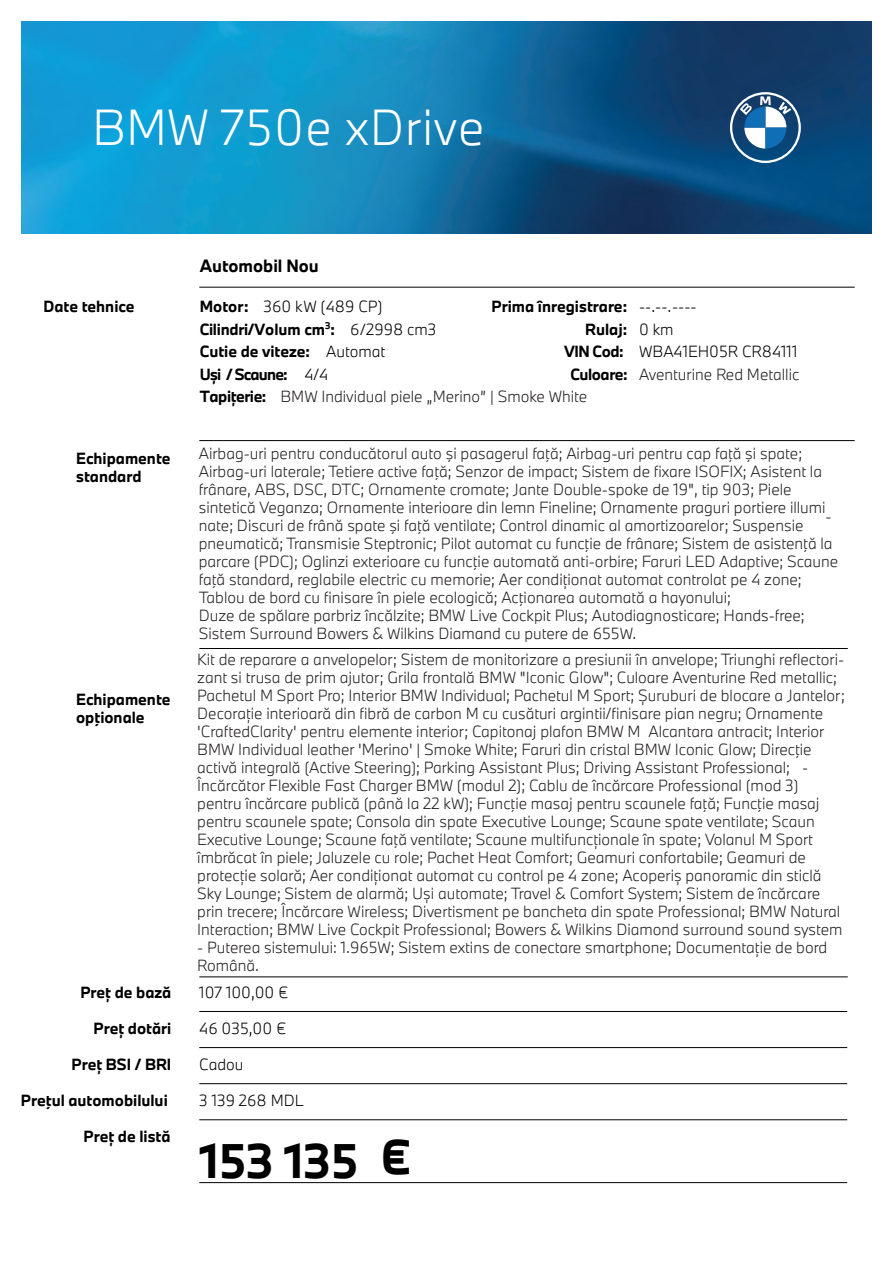
<style>
.page{position:relative;width:893px;height:1263px;background:#fff}
.page>*{position:absolute;margin:0;border:0;box-sizing:border-box;transform-origin:0 0}
.t1{font:300 46.95px "BMW Type Next";letter-spacing:.02em;color:#fff}
.t2{font:700 45px "BMW Type Next";color:#000001}
.t3{font:700 16.5px "BMW Type Next";color:#000001}
.t4{font:300 15px/18px "BMW Type Next";color:#231f20}
.t5{font:700 15px/22.5px "BMW Type Next";color:#000001}
.t6{font:300 15px/22.5px "BMW Type Next";color:#000001}
.s1{font-weight:300}
.s2{font-weight:700;color:#000001}
</style>
<div class="page">
<img style="left:21px;top:21px;width:851px;height:213px">
<svg style="left:730px;top:92px;width:71px;height:71px"></svg>
<hr style="left:199px;top:287px;width:656px;height:1px;background:#000001">
<hr style="left:199px;top:648px;width:649px;height:1px;background:#000001">
<hr style="left:199px;top:977px;width:649px;height:1px;background:#000001">
<hr style="left:199px;top:1011px;width:648px;height:1px;background:#000001">
<hr style="left:199px;top:1047px;width:648px;height:1px;background:#000001">
<hr style="left:199px;top:1083px;width:648px;height:1px;background:#000001">
<hr style="left:199px;top:1119px;width:648px;height:1px;background:#000001">
<hr style="left:199px;top:1182px;width:648px;height:1px;background:#000001">
<hr style="left:199px;top:440px;width:656px;height:1px;background:#000001">
<h1 class="t1" style="left:92px;top:96px;width:394px">BMW 750e xDrive</h1>
<p class="t3" style="left:200px;top:254px;width:121px">Automobil Nou</p>
<p class="t5" style="left:44px;top:295px;width:93px">Date tehnice</p>
<p class="t5" style="left:200px;top:295px;width:238px">Motor: <span class="s1">360 kW (489 CP)<br></span>Cilindri/Volum cm<sup>3</sup>: <span class="s1">6 /2998 cm3<br></span>Cutie de viteze: <span class="s1">Automat<br></span>Uși / Scaune: <span class="s1">4/4</span></p>
<p class="t5" style="left:492px;top:295px;width:137px;text-align:right">Prima înregistrare:<br>Rulaj:<br>VIN Cod:</p>
<p class="t6" style="left:639px;top:295px;width:160px">--.--.----<br>0 km<br>WBA41EH05R CR84111</p>
<p class="t4" style="left:200px;top:363px;width:601px;line-height:22.5px;text-indent:371px"><span class="s2">Culoare:</span> Aventurine Red Metallic<br><span class="s2">Tapițerie:</span> BMW Individual piele „Merino” | Smoke White</p>
<p class="t5" style="left:76px;top:449px;width:96px;line-height:18px">Echipamente standard</p>
<p class="t4" style="left:199px;top:444px;width:628px">Airbag-uri pentru conducătorul auto şi pasagerul faţă; Airbag-uri pentru cap faţă şi spate; Airbag-uri laterale; Tetiere active faţă; Senzor de impact; Sistem de fixare ISOFIX; Asistent la frânare, ABS, DSC, DTC; Ornamente cromate; Jante Double-spoke de 19", tip 903; Piele sintetică Veganza; Ornamente interioare din lemn Fineline; Ornamente praguri portiere illumi</p>
<p class="t4" style="left:826px;top:507px;width:8px">-</p>
<p class="t4" style="left:199px;top:516px;width:641px">nate; Discuri de frână spate şi faţă ventilate; Control dinamic al amortizoarelor; Suspensie pneumatică; Transmisie Steptronic; Pilot automat cu funcţie de frânare; Sistem de asistenţă la parcare (PDC); Oglinzi exterioare cu funcţie automată anti-orbire; Faruri LED Adaptive; Scaune faţă standard, reglabile electric cu memorie; Aer condiționat automat controlat pe 4 zone; Tablou de bord cu finisare în piele ecologică; Acţionarea automată a hayonului;<br>Duze de spălare parbriz încălzite; BMW Live Cockpit Plus; Autodiagnosticare; Hands-free; Sistem Surround Bowers &amp; Wilkins Diamand cu putere de 655W.</p>
<p class="t5" style="left:76px;top:690px;width:96px;line-height:18px">Echipamente opţionale</p>
<p class="t4" style="left:197px;top:650px;width:649px">Kit de reparare a anvelopelor; Sistem de monitorizare a presiunii în anvelope; Triunghi reflectori&shy;zant si trusa de prim ajutor; Grila frontală BMW "Iconic Glow"; Culoare Aventurine Red metallic; Pachetul M Sport Pro; Interior BMW Individual; Pachetul M Sport; Șuruburi de blocare a Jantelor; Decorație interioară din fibră de carbon M cu cusături argintii/finisare pian negru; Ornamente 'CraftedClarity' pentru elemente interior; Capitonaj plafon BMW M Alcantara antracit; Interior BMW Individual leather 'Merino' | Smoke White; Faruri din cristal BMW Iconic Glow; Direcţie activă integrală (Active Steering); Parking Assistant Plus; Driving Assistant Professional; Încărcător Flexible Fast Charger BMW (modul 2); Cablu de încărcare Professional (mod 3) pentru încărcare publică (până la 22 kW); Funcţie masaj pentru scaunele faţă; Funcţie masaj pentru scaunele spate; Consola din spate Executive Lounge; Scaune spate ventilate; Scaun Executive Lounge; Scaune faţă ventilate; Scaune multifuncționale în spate; Volanul M Sport îmbrăcat în piele; Jaluzele cu role; Pachet Heat Comfort; Geamuri confortabile; Geamuri de protecție solară; Aer condiționat automat cu control pe 4 zone; Acoperiș panoramic din sticlă Sky Lounge; Sistem de alarmă; Uși automate; Travel &amp; Comfort System; Sistem de încărcare prin trecere; Încărcare Wireless; Divertisment pe bancheta din spate Professional; BMW Natural Interaction; BMW Live Cockpit Professional; Bowers &amp; Wilkins Diamond surround sound system</p>
<p class="t4" style="left:197px;top:938px;width:631px">- Puterea sistemului: 1.965W; Sistem extins de conectare smartphone; Documentație de bord<br>Română.</p>
<p class="t4" style="left:802px;top:758px;width:8px">-</p>
<p class="t5" style="left:80px;top:981px;width:93px">Preț de bază</p>
<p class="t5" style="left:94px;top:1017px;width:79px">Preț dotări</p>
<p class="t5" style="left:72px;top:1053px;width:101px">Preț BSI / BRI</p>
<p class="t5" style="left:21px;top:1089px;width:148px">Preţul automobilului</p>
<p class="t5" style="left:84px;top:1125px;width:89px">Preț de listă</p>
<p class="t6" style="left:199px;top:981px;width:91px">107 100,00 €</p>
<p class="t6" style="left:199px;top:1017px;width:89px">46 035,00 €</p>
<p class="t6" style="left:199px;top:1053px;width:46px">Cadou</p>
<p class="t6" style="left:199px;top:1089px;width:106px">3 139 268 MDL</p>
<h2 class="t2" style="left:200px;top:1130px;width:213px">153 135 €</h2>
</div>
